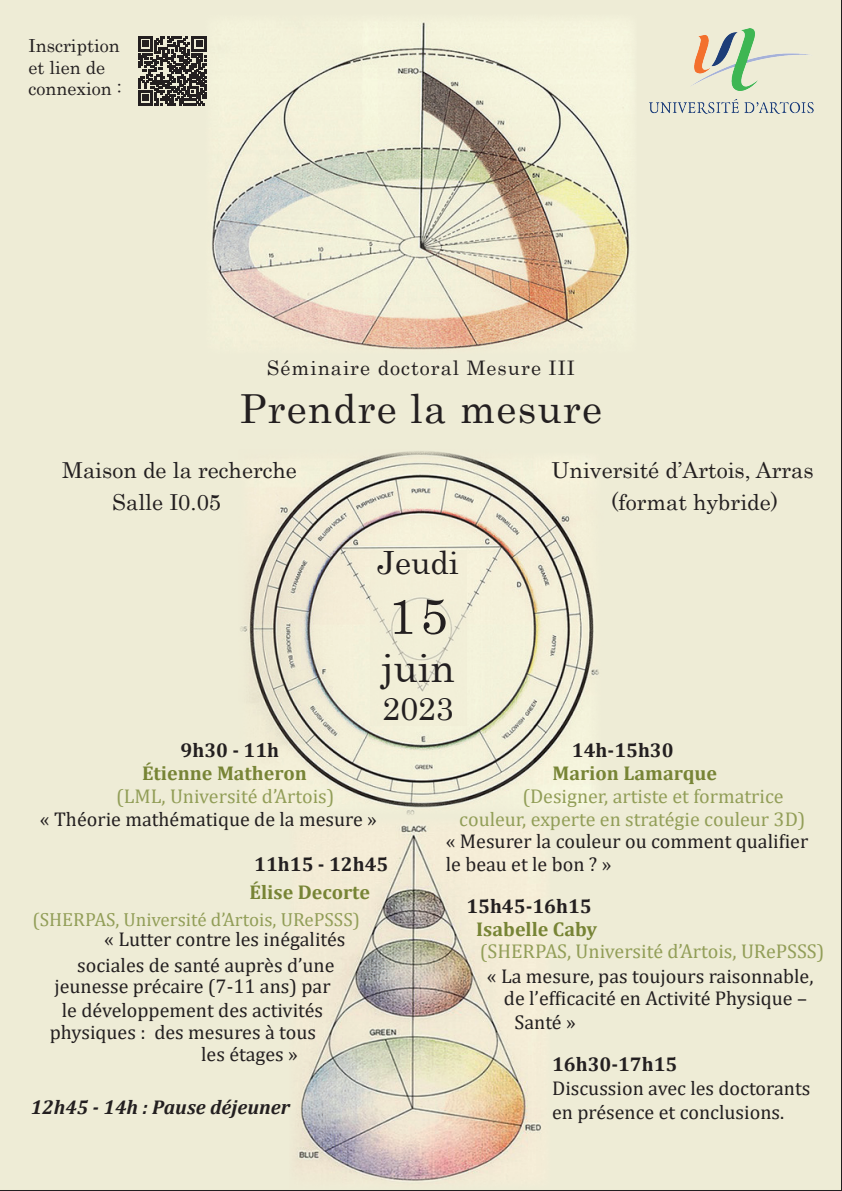
<style>
.page{position:relative;width:842px;height:1191px;background:#eeecd6}
.page>*{position:absolute;margin:0;border:0;box-sizing:border-box;transform-origin:0 0}
.t1{font:50px "Century";color:#231f20}
.t2{font:40px "Century";letter-spacing:.03em;color:#231f20}
.t3{font:32px "Century";color:#231f20}
.t4{font:22px "Century";color:#231f20}
.t5{font:20px/25.5px "Cambria";color:#231f20}
.t6{font:20px/22.7px "Cambria";color:#929e58}
.t7{font:700 20px "Cambria";color:#778435}
.t8{font:700 20px "Cambria";color:#231f20}
.t9{font:20px "Century";letter-spacing:.05em;color:#231f20}
.t10{font:italic 700 20px "Cambria";color:#231f20}
.t11{font:19px "Cambria";color:#929e58}
.t12{font:18px/21.6px "Century";color:#231f20}
</style>
<div class="page">
<img style="left:206px;top:14px;width:430px;height:340px">
<img style="left:290px;top:818px;width:261px;height:370px">
<img style="left:237px;top:448px;width:367px;height:370px">
<div style="left:370px;top:550px;width:96px;height:176px;background:#f0ecd5"></div>
<img style="left:650px;top:28px;width:164px;height:85px">
<svg style="left:138px;top:37px;width:68px;height:68px;background:#5f5b56"></svg>
<p class="t12" style="left:28px;top:33px;width:95px">Inscription et lien de connexion :</p>
<p class="t9" style="left:267px;top:351px;width:309px">Séminaire doctoral Mesure III</p>
<h2 class="t2" style="left:240px;top:375px;width:364px">Prendre la mesure</h2>
<p class="t4" style="left:62px;top:451px;width:236px">Maison de la recherche</p>
<p class="t4" style="left:552px;top:451px;width:263px">Université d’Artois, Arras</p>
<p class="t4" style="left:112px;top:484px;width:110px">Salle I0.05</p>
<p class="t4" style="left:611px;top:484px;width:169px">(format hybride)</p>
<h3 class="t3" style="left:377px;top:535px;width:83px">Jeudi</h3>
<h1 class="t1" style="left:388px;top:574px;width:61px">15</h1>
<h2 class="t2" style="left:381px;top:634px;width:75px">juin</h2>
<h3 class="t3" style="left:383px;top:682px;width:73px">2023</h3>
<p class="t8" style="left:181px;top:736px;width:100px">9h30 - 11h</p>
<p class="t7" style="left:142px;top:759px;width:166px">Étienne Matheron</p>
<p class="t6" style="left:116px;top:784px;width:220px">(LML, Université d’Artois)</p>
<p class="t5" style="left:40px;top:806px;width:339px">« Théorie mathématique de la mesure »</p>
<p class="t8" style="left:254px;top:849px;width:136px">11h15 - 12h45</p>
<p class="t7" style="left:250px;top:878px;width:122px">Élise Decorte</p>
<p class="t11" style="left:33px;top:908px;width:329px">(SHERPAS, Université d’Artois, URePSSS)</p>
<p class="t5" style="left:77px;top:926px;width:270px;text-indent:27px">« Lutter contre les inégalités sociales de santé auprès d’une</p>
<p class="t5" style="left:54px;top:974px;width:278px;line-height:23.7px;text-align:center">jeunesse précaire (7-11 ans) par le développement des activités</p>
<p class="t5" style="left:201px;top:1020px;width:116px;line-height:22.7px;text-indent:-151px">physiques : des mesures à tous les étages »</p>
<p class="t8" style="left:572px;top:736px;width:103px">14h-15h30</p>
<p class="t7" style="left:552px;top:759px;width:166px">Marion Lamarque</p>
<p class="t6" style="left:459px;top:784px;width:348px;text-indent:63px">(Designer, artiste et formatrice couleur, experte en stratégie couleur 3D)</p>
<p class="t5" style="left:446px;top:830px;width:364px;line-height:22.3px">« Mesurer la couleur ou comment qualifier le beau et le bon ? »</p>
<p class="t8" style="left:466px;top:892px;width:127px">15h45-16h15</p>
<p class="t7" style="left:476px;top:914px;width:122px">Isabelle Caby</p>
<p class="t6" style="left:480px;top:939px;width:346px">(SHERPAS, Université d’Artois, URePSSS)</p>
<p class="t5" style="left:487px;top:965px;width:328px;line-height:21.3px;text-align:center">« La mesure, pas toujours raisonnable, de l’efficacité en Activité Physique –</p>
<p class="t5" style="left:514px;top:1009px;width:63px">Santé »</p>
<p class="t8" style="left:552px;top:1050px;width:127px">16h30-17h15</p>
<p class="t5" style="left:552px;top:1075px;width:260px">Discussion avec les doctorants</p>
<p class="t10" style="left:31px;top:1092px;width:261px">12h45 - 14h : Pause déjeuner</p>
<p class="t5" style="left:552px;top:1099px;width:234px">en présence et conclusions.</p>
</div>
